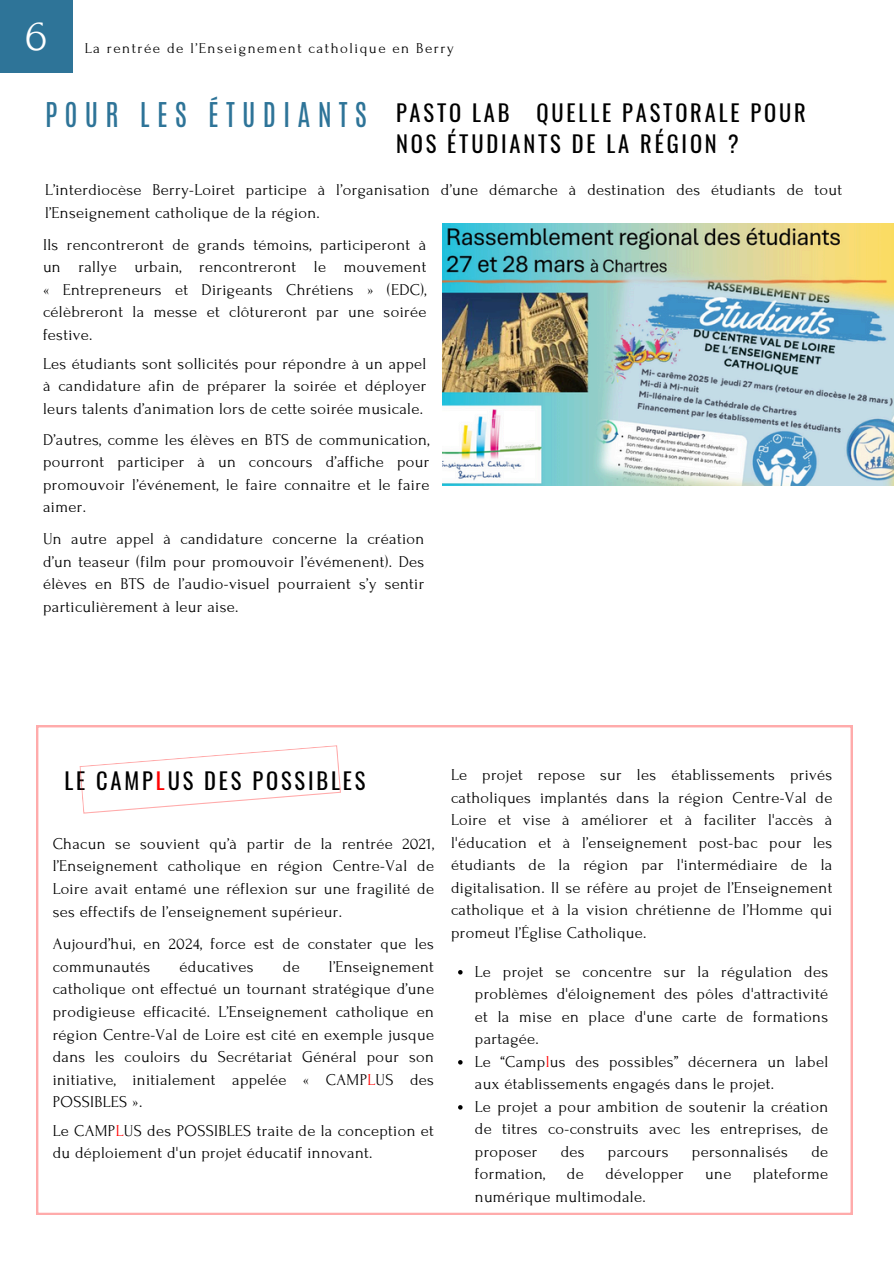
<style>
.page{position:relative;width:894px;height:1264px;background:#fff}
.page>*{position:absolute;margin:0;border:0;box-sizing:border-box;transform-origin:0 0}
.t1{font:45.3px "Forum";color:#fff}
.t2{font:28.5px "Antonio";letter-spacing:.25em;color:#2e7498}
.t3{font:22.5px/31.5px "Oswald";letter-spacing:.125em;color:#000}
.t4{font:16.5px/22.5px "Forum";letter-spacing:.02em;color:#000;text-align:justify}
.t5{font:15px "Forum";letter-spacing:.1em;color:#000}
.s1{color:#ff0202}
</style>
<div class="page">
<img style="left:442px;top:224px;width:451px;height:261px">
<svg style="left:36px;top:725px;width:816px;height:489px"></svg>
<svg style="left:458px;top:970px;width:4px;height:4px"></svg>
<svg style="left:458px;top:1060px;width:4px;height:4px"></svg>
<svg style="left:458px;top:1105px;width:4px;height:4px"></svg>
<svg style="left:79px;top:745px;width:262px;height:68px"></svg>
<div style="left:0;top:0;width:72px;height:72px;background:#2e7498"></div>
<p class="t1" style="left:25px;top:11px;width:24px">6</p>
<p class="t5" style="left:85px;top:40px;width:371px">La rentrée de l’Enseignement catholique en Berry</p>
<p class="t2" style="left:45px;top:94px;width:323px">POUR LES ÉTUDIANTS</p>
<p class="t3" style="left:396px;top:96px;width:411px">PASTO LAB QUELLE PASTORALE POUR<br>NOS ÉTUDIANTS DE LA RÉGION ?</p>
<h1 class="t4" style="left:45px;top:179px;width:798px">L’interdiocèse Berry-Loiret participe à l’organisation d’une démarche à destination des étudiants de tout l’Enseignement catholique de la région.</h1>
<p class="t4" style="left:43px;top:233px;width:385px">Ils rencontreront de grands témoins, participeront à un rallye urbain, rencontreront le mouvement « Entrepreneurs et Dirigeants Chrétiens » (EDC), célèbreront la messe et clôtureront par une soirée festive.</p>
<p class="t4" style="left:43px;top:352px;width:385px">Les étudiants sont sollicités pour répondre à un appel à candidature afin de préparer la soirée et déployer leurs talents d’animation lors de cette soirée musicale.</p>
<p class="t4" style="left:43px;top:428px;width:388px">D’autres, comme les élèves en BTS de communication, pourront participer à un concours d’affiche pour promouvoir l’événement, le faire connaitre et le faire aimer.</p>
<p class="t4" style="left:43px;top:528px;width:383px">Un autre appel à candidature concerne la création d’un teaseur (film pour promouvoir l’évémenent). Des élèves en BTS de l’audio-visuel pourraient s’y sentir particulièrement à leur aise.</p>
<p class="t3" style="left:64px;top:763px;width:302px">LE CAMP<span class="s1">L</span>US DES POSSIBLES</p>
<p class="t4" style="left:53px;top:832px;width:383px">Chacun se souvient qu’à partir de la rentrée 2021, l’Enseignement catholique en région Centre-Val de Loire avait entamé une réflexion sur une fragilité de ses effectifs de l’enseignement supérieur.</p>
<p class="t4" style="left:53px;top:933px;width:383px">Aujourd’hui, en 2024, force est de constater que les communautés</p>
<p class="t4" style="left:53px;top:955px;width:383px;text-indent:276px">l’Enseignement catholique ont effectué un tournant stratégique d’une prodigieuse efficacité. L’Enseignement catholique en région Centre-Val de Loire est cité en exemple jusque dans les couloirs du Secrétariat Général pour son initiative, initialement appelée « CAMP<span class="s1">L</span>US des POSSIBLES ».</p>
<p class="t4" style="left:179px;top:955px;width:76px">éducatives</p>
<p class="t4" style="left:283px;top:955px;width:18px">de</p>
<p class="t4" style="left:53px;top:1119px;width:382px">Le CAMP<span class="s1">L</span>US des POSSIBLES traite de la conception et du déploiement d'un projet éducatif innovant.</p>
<p class="t4" style="left:451px;top:764px;width:383px">Le projet repose sur les établissements privés catholiques implantés dans la région Centre-Val de Loire et vise à améliorer et à faciliter l'accès à l'éducation et à l’enseignement post-bac pour les étudiants de la région par l'intermédiaire de la digitalisation. Il se réfère au projet de l’Enseignement catholique et à la vision chrétienne de l’Homme qui promeut l’Église Catholique.</p>
<p class="t4" style="left:474px;top:960px;width:354px">Le projet se concentre sur la régulation des problèmes d'éloignement des pôles d'attractivité et la mise en place d'une carte de formations partagée.</p>
<p class="t4" style="left:474px;top:1050px;width:354px">Le “Camp<span class="s1">l</span>us des possibles” décernera un label aux établissements engagés dans le projet.</p>
<p class="t4" style="left:474px;top:1095px;width:354px">Le projet a pour ambition de soutenir la création de titres co-construits avec les entreprises, de proposer</p>
<p class="t4" style="left:560px;top:1140px;width:25px">des</p>
<p class="t4" style="left:607px;top:1140px;width:62px">parcours</p>
<p class="t4" style="left:691px;top:1140px;width:97px">personnalisés</p>
<p class="t4" style="left:811px;top:1140px;width:18px">de</p>
<p class="t4" style="left:474px;top:1163px;width:72px">formation,</p>
<p class="t4" style="left:566px;top:1163px;width:18px">de</p>
<p class="t4" style="left:605px;top:1163px;width:80px">développer</p>
<p class="t4" style="left:705px;top:1163px;width:28px">une</p>
<p class="t4" style="left:752px;top:1163px;width:77px">plateforme</p>
<p class="t4" style="left:474px;top:1185px;width:172px">numérique multimodale.</p>
</div>
